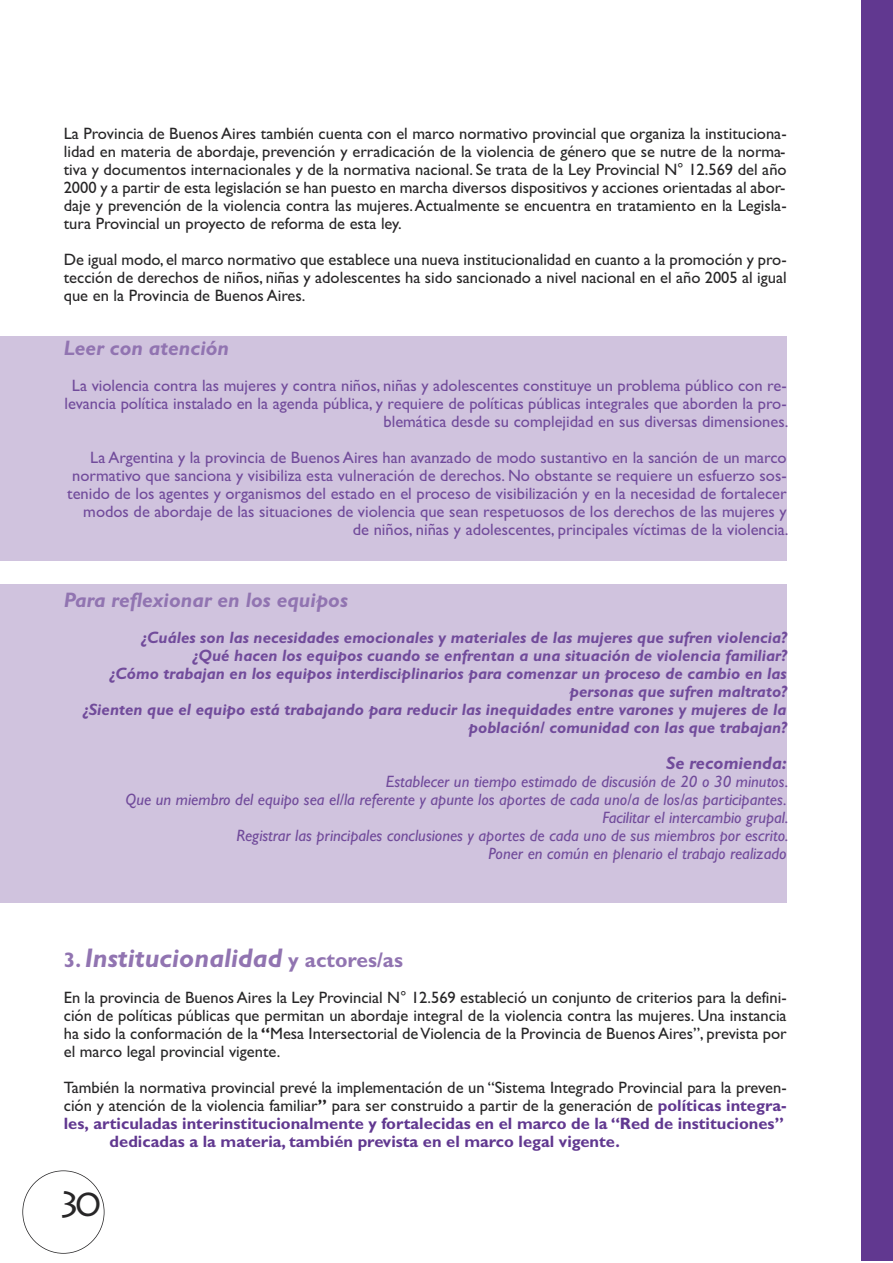
<style>
.page{position:relative;width:893px;height:1263px;background:#fff}
.page>*{position:absolute;margin:0;border:0;box-sizing:border-box;transform-origin:0 0}
.t1{font:36px "Lithos Pro";color:#272627}
.t2{font:italic 700 27px "Gill Sans";color:#9174b1}
.t3{font:italic 700 21px "Gill Sans";color:#9174b1}
.t4{font:italic 700 18px "Gill Sans";color:#714b9b}
.t5{font:16.5px/18px "Gill Sans";color:#272627;text-align:justify}
.t6{font:16.5px/18px "Gill Sans";color:#714b9b;text-align:right}
.t7{font:italic 700 16.5px/18px "Gill Sans";color:#714b9b;text-align:right}
.t8{font:italic 16.5px/18px "Gill Sans";color:#714b9b;text-align:right}
.t9{font:700 16.5px "Gill Sans";color:#613890}
.s1{font-style:normal;font-size:21px}
.s2{font-weight:700}
.s3{font-weight:700;color:#613890}
</style>
<div class="page">
<div style="left:861px;top:0;width:32px;height:1260px;background:#613890"></div>
<div style="left:0;top:337px;width:787px;height:224px;background:#d0c3de"></div>
<div style="left:0;top:584px;width:787px;height:319px;background:#d0c3de"></div>
<div style="left:22px;top:1170px;width:83px;height:84px;border:2px solid #272627;border-radius:50%"></div>
<p class="t5" style="left:64px;top:124px;width:724px">La Provincia de Buenos Aires también cuenta con el marco normativo provincial que organiza la instituciona&shy;lidad en materia de abordaje, prevención y erradicación de la violencia de género que se nutre de la norma&shy;tiva y documentos internacionales y de la normativa nacional. Se trata de la Ley Provincial N° 12.569 del año 2000 y a partir de esta legislación se han puesto en marcha diversos dispositivos y acciones orientadas al abor&shy;daje y prevención de la violencia contra las mujeres.Actualmente se encuentra en tratamiento en la Legisla&shy;tura Provincial un proyecto de reforma de esta ley.</p>
<p class="t5" style="left:64px;top:250px;width:724px">De igual modo, el marco normativo que establece una nueva institucionalidad en cuanto a la promoción y pro&shy;tección de derechos de niños, niñas y adolescentes ha sido sancionado a nivel nacional en el año 2005 al igual que en la Provincia de Buenos Aires.</p>
<p class="t3" style="left:64px;top:335px;width:167px">Leer con atención</p>
<p class="t6" style="left:64px;top:376px;width:725px">La violencia contra las mujeres y contra niños, niñas y adolescentes constituye un problema público con re&shy;levancia política instalado en la agenda pública, y requiere de políticas públicas integrales que aborden la pro&shy;blemática desde su complejidad en sus diversas dimensiones.</p>
<p class="t6" style="left:67px;top:448px;width:723px">La Argentina y la provincia de Buenos Aires han avanzado de modo sustantivo en la sanción de un marco normativo que sanciona y visibiliza esta vulneración de derechos. No obstante se requiere un esfuerzo sos&shy;tenido de los agentes y organismos del estado en el proceso de visibilización y en la necesidad de fortalecer modos de abordaje de las situaciones de violencia que sean respetuosos de los derechos de las mujeres y de niños, niñas y adolescentes, principales víctimas de la violencia.</p>
<p class="t3" style="left:64px;top:587px;width:286px">Para reflexionar en los equipos</p>
<p class="t7" style="left:83px;top:628px;width:705px">¿Cuáles son las necesidades emocionales y materiales de las mujeres que sufren violencia?<br>¿Qué hacen los equipos cuando se enfrentan a una situación de violencia familiar?<br>¿Cómo trabajan en los equipos interdisciplinarios para comenzar un proceso de cambio en las personas que sufren maltrato?<br>¿Sienten que el equipo está trabajando para reducir las inequidades entre varones y mujeres de la población/ comunidad con las que trabajan?</p>
<p class="t4" style="left:666px;top:752px;width:122px">Se recomienda:</p>
<p class="t8" style="left:126px;top:772px;width:664px">Establecer un tiempo estimado de discusión de 20 o 30 minutos.<br>Que un miembro del equipo sea el/la referente y apunte los aportes de cada uno/a de los/as participantes.<br>Facilitar el intercambio grupal.<br>Registrar las principales conclusiones y aportes de cada uno de sus miembros por escrito.<br>Poner en común en plenario el trabajo realizado</p>
<h2 class="t2" style="left:64px;top:942px;width:341px"><span class="s1">3.</span> Institucionalidad <span class="s1">y actores/as</span></h2>
<p class="t5" style="left:64px;top:988px;width:724px">En la provincia de Buenos Aires la Ley Provincial N° 12.569 estableció un conjunto de criterios para la defini&shy;ción de políticas públicas que permitan un abordaje integral de la violencia contra las mujeres. Una instancia ha sido la conformación de la <span class="s2">“</span>Mesa Intersectorial deViolencia de la Provincia de Buenos Aires”, prevista por el marco legal provincial vigente.</p>
<p class="t5" style="left:64px;top:1078px;width:724px">También la normativa provincial prevé la implementación de un “Sistema Integrado Provincial para la preven-</p>
<p class="t5" style="left:64px;top:1096px;width:724px">ción y atención de la violencia familiar<span class="s2">”</span> para ser construido a partir de la generación de <span class="s3">políticas integra-</span></p>
<p class="t9" style="left:64px;top:1114px;width:722px">les, articuladas interinstitucionalmente y fortalecidas en el marco de la “Red de instituciones”</p>
<p class="t9" style="left:110px;top:1132px;width:512px">dedicadas a la materia, también prevista en el marco legal vigente.</p>
<h1 class="t1" style="left:57px;top:1184px;width:45px">30</h1>
</div>
